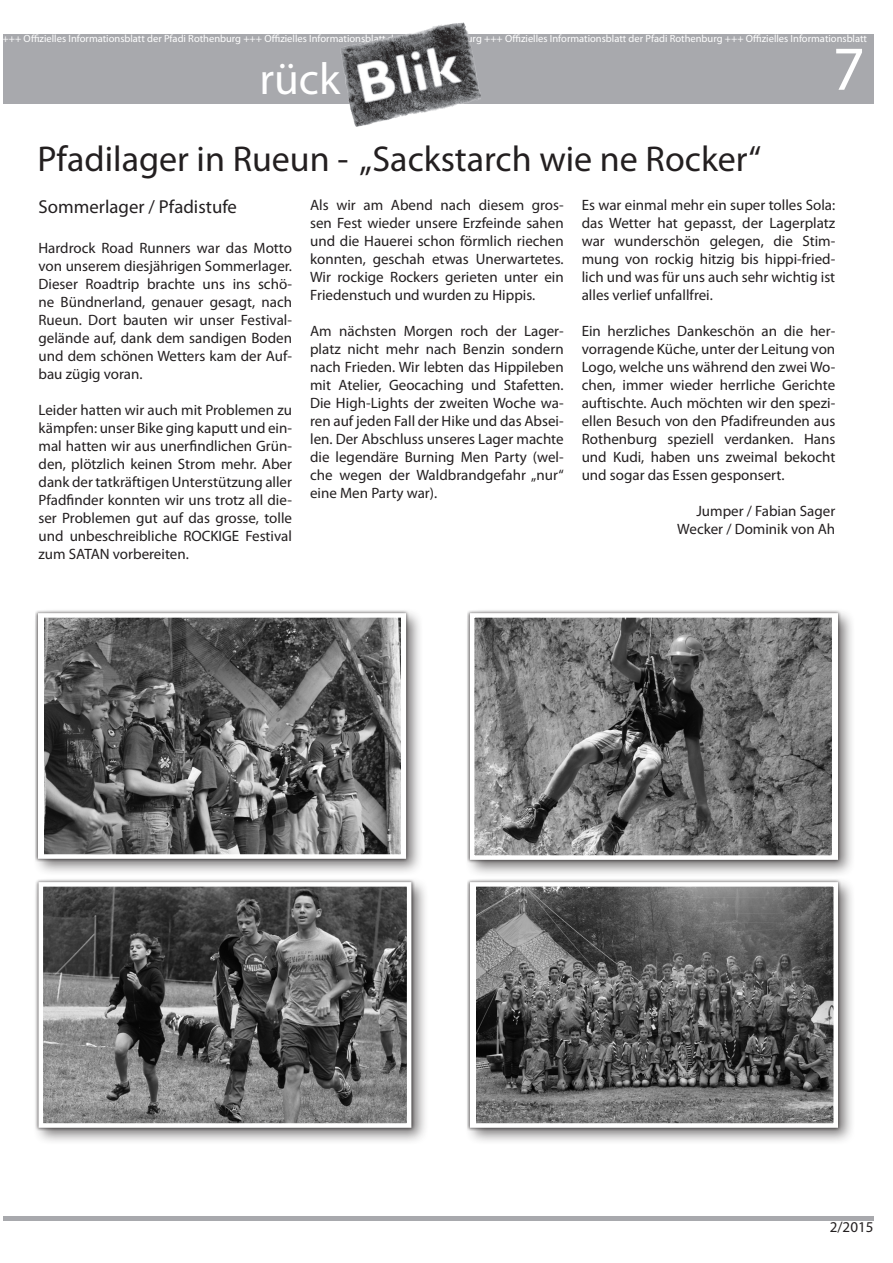
<style>
.page{position:relative;width:893px;height:1263px;background:#fff}
.page>*{position:absolute;margin:0;border:0;box-sizing:border-box;transform-origin:0 0}
.t1{font:63px "Myriad Pro";color:#fff}
.t2{font:45px "Myriad Pro";color:#fff}
.t3{font:36px "Myriad Pro";color:#231f20}
.t4{font:18.75px "Myriad Pro";color:#231f20}
.t5{font:15px/18px "Myriad Pro";color:#231f20;text-align:justify}
.t6{font:10.5px "Myriad Pro";color:#fff}
</style>
<div class="page">
<div style="left:3px;top:34px;width:870px;height:69px;background:#a8a9ad"></div>
<hr style="left:3px;top:1216px;width:870px;height:4px;background:#a8a9ad">
<img style="left:340px;top:23px;width:140px;height:104px">
<div style="left:32px;top:607px;width:392px;height:269px;background:#231f20;opacity:.6"></div>
<div style="left:35px;top:610px;width:374px;height:252px;background:#231f20;opacity:.75"></div>
<img style="left:44px;top:619px;width:356px;height:234px">
<div style="left:38px;top:613px;width:368px;height:246px;border:5px solid #fff"></div>
<div style="left:464px;top:607px;width:392px;height:270px;background:#231f20;opacity:.6"></div>
<div style="left:467px;top:610px;width:374px;height:253px;background:#231f20;opacity:.75"></div>
<img style="left:476px;top:619px;width:355px;height:235px">
<div style="left:470px;top:613px;width:368px;height:247px;border:5px solid #fff"></div>
<div style="left:464px;top:876px;width:392px;height:269px;background:#231f20;opacity:.6"></div>
<div style="left:467px;top:879px;width:374px;height:252px;background:#231f20;opacity:.75"></div>
<img style="left:477px;top:888px;width:355px;height:234px">
<div style="left:470px;top:882px;width:368px;height:246px;border:5px solid #fff"></div>
<div style="left:33px;top:876px;width:396px;height:269px;background:#231f20;opacity:.6"></div>
<div style="left:35px;top:879px;width:380px;height:252px;background:#231f20;opacity:.75"></div>
<img style="left:45px;top:888px;width:360px;height:234px">
<div style="left:39px;top:882px;width:372px;height:246px;border:5px solid #fff"></div>
<p class="t6" style="left:3px;top:32px;width:866px">+++ Offizielles Informationsblatt der Pfadi Rothenburg +++ Offizielles Informationsblatt der Pfadi Rothenburg +++ Offizielles Informationsblatt der Pfadi Rothenburg +++ Offizielles Informationsblatt</p>
<h2 class="t2" style="left:259px;top:51px;width:82px">rück</h2>
<h1 class="t1" style="left:833px;top:30px;width:34px">7</h1>
<h3 class="t3" style="left:37px;top:137px;width:725px">Pfadilager in Rueun - „Sackstarch wie ne Rocker“</h3>
<p class="t4" style="left:39px;top:195px;width:200px">Sommerlager / Pfadistufe</p>
<p class="t5" style="left:39px;top:239px;width:255px">Hardrock Road Runners war das Motto von unserem diesjährigen Sommerlager.<br>Dieser Roadtrip brachte uns ins schö&shy;ne Bündnerland, genauer gesagt, nach Rueun. Dort bauten wir unser Festival&shy;gelände auf, dank dem sandigen Boden und dem schönen Wetters kam der Auf&shy;bau zügig voran.</p>
<p class="t5" style="left:39px;top:401px;width:255px">Leider hatten wir auch mit Problemen zu kämpfen: unser Bike ging kaputt und ein&shy;mal hatten wir aus unerfindlichen Grün&shy;den, plötzlich keinen Strom mehr. Aber dank der tatkräftigen Unterstützung aller Pfadfinder konnten wir uns trotz all die&shy;ser Problemen gut auf das grosse, tolle und unbeschreibliche ROCKIGE Festival zum SATAN vorbereiten.</p>
<p class="t5" style="left:310px;top:196px;width:255px">Als wir am Abend nach diesem gros&shy;sen Fest wieder unsere Erzfeinde sahen und die Hauerei schon förmlich riechen konnten, geschah etwas Unerwartetes.<br>Wir rockige Rockers gerieten unter ein Friedenstuch und wurden zu Hippis.</p>
<p class="t5" style="left:310px;top:322px;width:255px">Am nächsten Morgen roch der Lager&shy;platz nicht mehr nach Benzin sondern nach Frieden. Wir lebten das Hippileben mit Atelier, Geocaching und Stafetten.<br>Die High-Lights der zweiten Woche wa&shy;ren auf jeden Fall der Hike und das Absei&shy;len. Der Abschluss unseres Lager machte die legendäre Burning Men Party (wel&shy;che wegen der Waldbrandgefahr „nur“ eine Men Party war).</p>
<p class="t5" style="left:582px;top:196px;width:255px">Es war einmal mehr ein super tolles Sola: das Wetter hat gepasst, der Lagerplatz war wunderschön gelegen, die Stim&shy;mung von rockig hitzig bis hippi-fried&shy;lich und was für uns auch sehr wichtig ist alles verlief unfallfrei.</p>
<p class="t5" style="left:582px;top:322px;width:255px">Ein herzliches Dankeschön an die her&shy;vorragende Küche, unter der Leitung von Logo, welche uns während den zwei Wo&shy;chen, immer wieder herrliche Gerichte auftischte. Auch möchten wir den spezi&shy;ellen Besuch von den Pfadifreunden aus Rothenburg speziell verdanken. Hans und Kudi, haben uns zweimal bekocht und sogar das Essen gesponsert.</p>
<p class="t5" style="left:677px;top:502px;width:160px;text-align:right">Jumper / Fabian Sager<br>Wecker / Dominik von Ah</p>
<p class="t5" style="left:830px;top:1217px;width:45px">2/2015</p>
</div>
